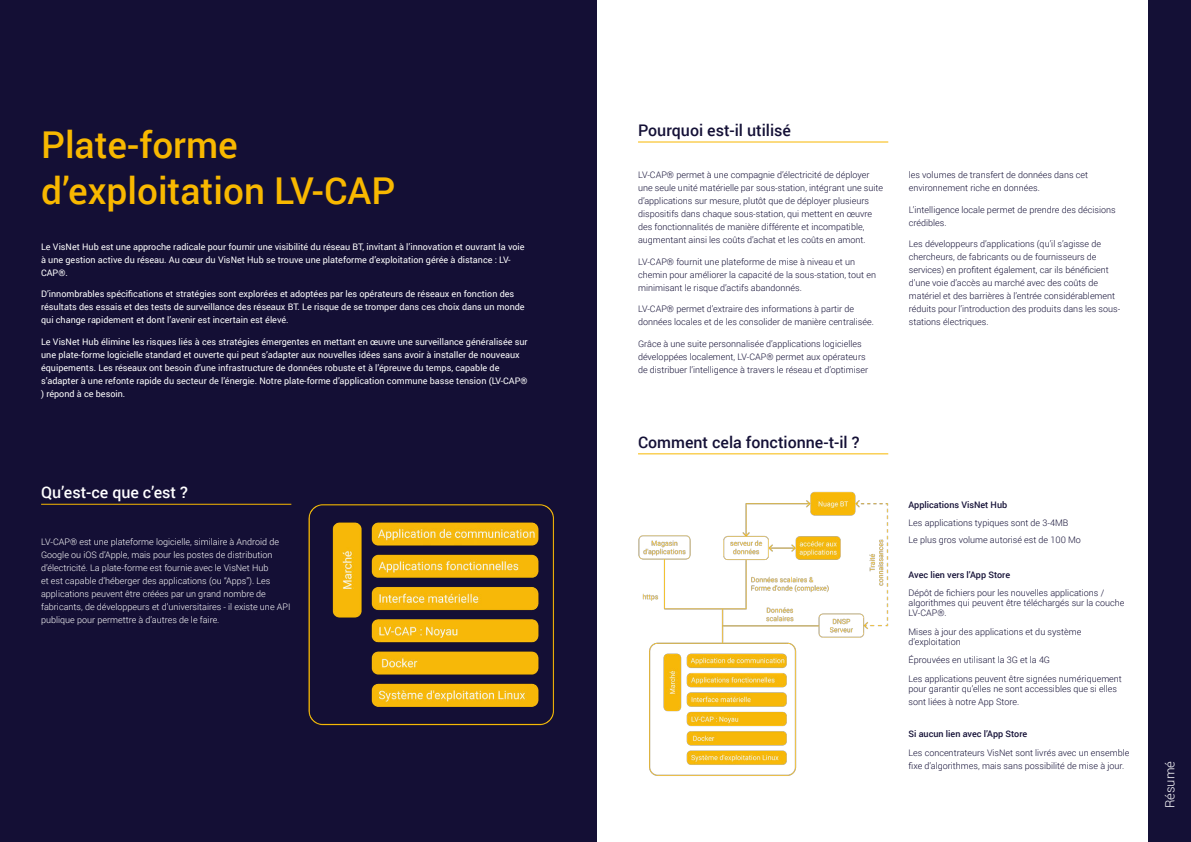
<style>
.page{position:relative;width:1191px;height:842px;background:#fff}
.page>*{position:absolute;margin:0;border:0;box-sizing:border-box;transform-origin:0 0}
.t1{font:500 37px/46px "Roboto";color:#f8b800}
.t2{font:500 16px "Roboto";color:#141036}
.t3{font:500 16px "Roboto";color:#fff}
.t4{font:300 13px "Roboto";letter-spacing:-.01em;color:#fff}
.t5{font:300 9px/13px "Roboto";color:#141036}
.t6{font:9px/13px "Roboto";color:#fff}
.t7{font:300 9px/13px "Roboto";color:#fff}
.t8{font:500 9px "Roboto";color:#141036}
</style>
<div class="page">
<div style="left:0;top:0;width:596px;height:842px;background:#140f35"></div>
<div style="left:1148px;top:0;width:43px;height:842px;background:#141036"></div>
<hr style="left:41px;top:504px;width:250px;height:1px;background:#f8b800">
<img style="left:308px;top:504px;width:246px;height:222px">
<hr style="left:638px;top:141px;width:250px;height:1px;background:#f8b800">
<hr style="left:638px;top:453px;width:250px;height:1px;background:#f8b800">
<img style="left:638px;top:491px;width:251px;height:285px">
<h1 class="t1" style="left:41px;top:124px;width:356px">Plate-forme d’exploitation LV-CAP</h1>
<p class="t6" style="left:41px;top:241px;width:485px">Le VisNet Hub est une approche radicale pour fournir une visibilité du réseau BT, invitant à l’innovation et ouvrant la voie à une gestion active du réseau. Au cœur du VisNet Hub se trouve une plateforme d’exploitation gérée à distance : LV-<br>CAP®.</p>
<p class="t6" style="left:41px;top:287px;width:485px">D’innombrables spécifications et stratégies sont explorées et adoptées par les opérateurs de réseaux en fonction des résultats des essais et des tests de surveillance des réseaux BT. Le risque de se tromper dans ces choix dans un monde qui change rapidement et dont l’avenir est incertain est élevé.</p>
<p class="t6" style="left:41px;top:336px;width:488px">Le VisNet Hub élimine les risques liés à ces stratégies émergentes en mettant en œuvre une surveillance généralisée sur une plate-forme logicielle standard et ouverte qui peut s’adapter aux nouvelles idées sans avoir à installer de nouveaux équipements. Les réseaux ont besoin d’une infrastructure de données robuste et à l’épreuve du temps, capable de s’adapter à une refonte rapide du secteur de l’énergie. Notre plate-forme d’application commune basse tension (LV-CAP® ) répond à ce besoin.</p>
<h2 class="t3" style="left:41px;top:481px;width:148px">Qu’est-ce que c’est ?</h2>
<p class="t7" style="left:41px;top:535px;width:251px">LV-CAP® est une plateforme logicielle, similaire à Android de Google ou iOS d’Apple, mais pour les postes de distribution d’électricité. La plate-forme est fournie avec le VisNet Hub<br>et est capable d’héberger des applications (ou “Apps”). Les applications peuvent être créées par un grand nombre de fabricants, de développeurs et d’universitaires - il existe une API publique pour permettre à d’autres de le faire.</p>
<h2 class="t2" style="left:638px;top:119px;width:154px">Pourquoi est-il utilisé</h2>
<p class="t5" style="left:638px;top:168px;width:247px">LV-CAP® permet à une compagnie d’électricité de déployer une seule unité matérielle par sous-station, intégrant une suite d’applications sur mesure, plutôt que de déployer plusieurs dispositifs dans chaque sous-station, qui mettent en œuvre des fonctionnalités de manière différente et incompatible, augmentant ainsi les coûts d’achat et les coûts en amont.</p>
<p class="t5" style="left:638px;top:255px;width:239px">LV-CAP® fournit une plateforme de mise à niveau et un chemin pour améliorer la capacité de la sous-station, tout en minimisant le risque d’actifs abandonnés.</p>
<p class="t5" style="left:638px;top:302px;width:237px">LV-CAP® permet d’extraire des informations à partir de données locales et de les consolider de manière centralisée.</p>
<p class="t5" style="left:638px;top:337px;width:231px">Grâce à une suite personnalisée d’applications logicielles développées localement, LV-CAP® permet aux opérateurs de distribuer l’intelligence à travers le réseau et d’optimiser</p>
<h2 class="t2" style="left:638px;top:431px;width:223px">Comment cela fonctionne-t-il ?</h2>
<p class="t5" style="left:909px;top:169px;width:181px">les volumes de transfert de données dans cet environnement riche en données.</p>
<p class="t5" style="left:909px;top:203px;width:208px">L’intelligence locale permet de prendre des décisions crédibles.</p>
<p class="t5" style="left:909px;top:237px;width:213px">Les développeurs d’applications (qu’il s’agisse de chercheurs, de fabricants ou de fournisseurs de services) en profitent également, car ils bénéficient d’une voie d’accès au marché avec des coûts de matériel et des barrières à l’entrée considérablement réduits pour l’introduction des produits dans les sous&shy;stations électriques.</p>
<p class="t8" style="left:908px;top:499px;width:100px">Applications VisNet Hub</p>
<p class="t5" style="left:908px;top:513px;width:174px;line-height:17.5px">Les applications typiques sont de 3-4MB<br>Le plus gros volume autorisé est de 100 Mo</p>
<p class="t8" style="left:908px;top:568px;width:103px">Avec lien vers l’App Store</p>
<p class="t5" style="left:908px;top:588px;width:218px;line-height:10px">Dépôt de fichiers pour les nouvelles applications / algorithmes qui peuvent être téléchargés sur la couche<br>LV-CAP®.</p>
<p class="t5" style="left:908px;top:626px;width:174px;line-height:10px">Mises à jour des applications et du système d’exploitation</p>
<p class="t5" style="left:908px;top:650px;width:215px;line-height:18.5px">Éprouvées en utilisant la 3G et la 4G<br>Les applications peuvent être signées numériquement</p>
<p class="t5" style="left:908px;top:682px;width:210px">pour garantir qu’elles ne sont accessibles que si elles sont liées à notre App Store.</p>
<p class="t8" style="left:908px;top:728px;width:120px">Si aucun lien avec l’App Store</p>
<p class="t5" style="left:908px;top:746px;width:222px">Les concentrateurs VisNet sont livrés avec un ensemble fixe d’algorithmes, mais sans possibilité de mise à jour.</p>
<h3 class="t4" style="left:1164px;top:808px;width:48px;rotate:-90deg">Résumé</h3>
</div>
